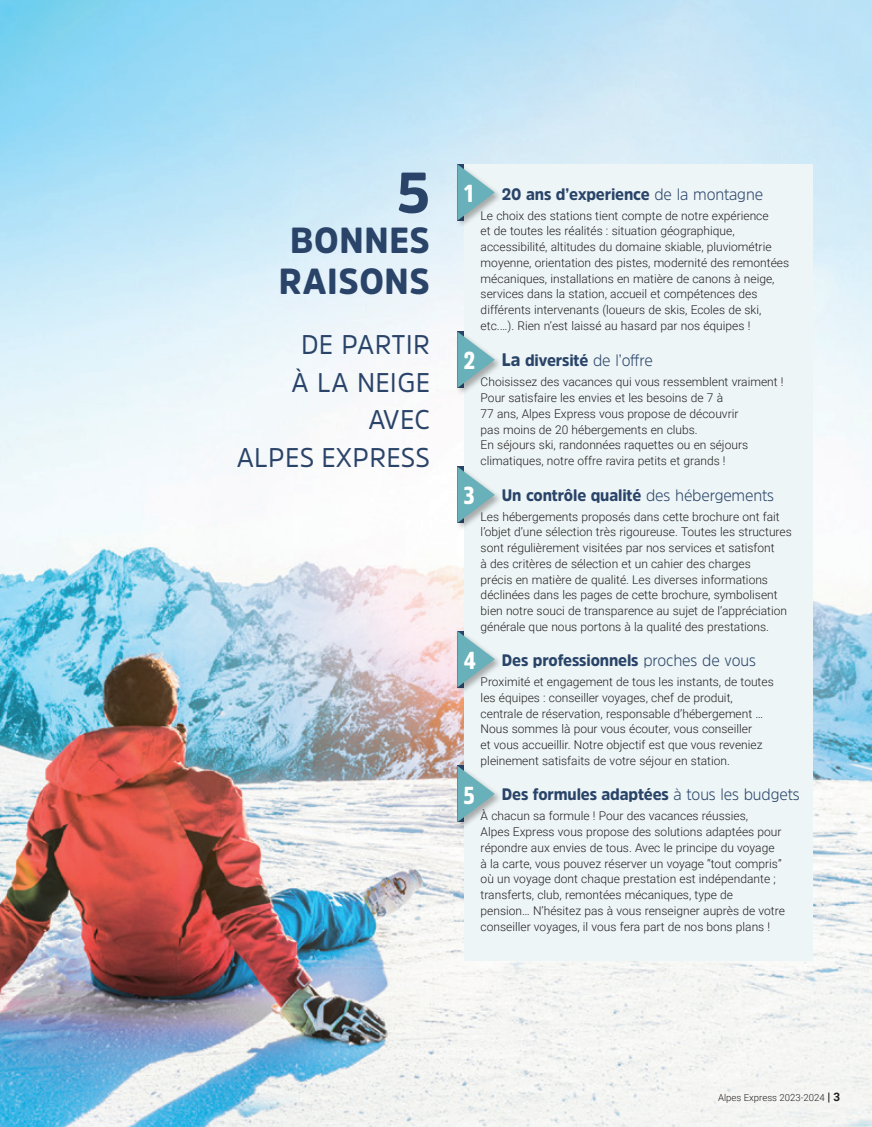
<style>
.page{position:relative;width:872px;height:1127px;background:#fff}
.page>*{position:absolute;margin:0;border:0;box-sizing:border-box;transform-origin:0 0}
.t1{font:900 57px "Amsi Pro";color:#2a4469;scale:.95 1}
.t2{font:900 36px/40.5px "Amsi Pro";letter-spacing:.02em;color:#2a4469;text-align:center;scale:.95 1}
.t3{font:27px/37.5px "Amsi Pro";letter-spacing:.01em;color:#2a4469;text-align:right;scale:.95 1}
.t4{font:900 24.3px "Amsi Pro Cond";color:#fff}
.t5{font:900 16.5px "Amsi Pro";letter-spacing:-.01em;color:#2a4469;scale:.92 1}
.t6{font:300 12px/15.8px "Roboto";color:#231f20}
.t7{font:300 9.6px "Roboto";color:#231f20}
.s1{font-weight:300}
.s2{font-size:18px}
.s3{font-weight:700;font-size:11.7px}
</style>
<div class="page">
<img style="left:0;top:0;width:872px;height:1127px">
<div style="left:463px;top:164px;width:349px;height:796px;background:#edf5f6"></div>
<div style="left:455px;top:163px;width:48px;height:65px;background:#231f20;opacity:.35"></div>
<svg style="left:457px;top:164px;width:38px;height:57px"></svg>
<div style="left:455px;top:330px;width:48px;height:66px;background:#231f20;opacity:.35"></div>
<svg style="left:457px;top:331px;width:38px;height:57px"></svg>
<div style="left:455px;top:465px;width:48px;height:66px;background:#231f20;opacity:.35"></div>
<svg style="left:457px;top:466px;width:38px;height:57px"></svg>
<div style="left:455px;top:630px;width:48px;height:65px;background:#231f20;opacity:.35"></div>
<svg style="left:457px;top:631px;width:38px;height:56px"></svg>
<div style="left:455px;top:764px;width:48px;height:66px;background:#231f20;opacity:.35"></div>
<svg style="left:457px;top:766px;width:38px;height:56px"></svg>
<h1 class="t1" style="left:397px;top:153px;width:36px">5</h1>
<h2 class="t2" style="left:279px;top:220px;width:160px">BONNES<br>RAISONS</h2>
<h3 class="t3" style="left:237px;top:325px;width:205px">DE PARTIR<br>À LA NEIGE<br>AVEC<br>ALPES EXPRESS</h3>
<h3 class="t4" style="left:464px;top:177px;width:11px">1</h3>
<h3 class="t5" style="left:502px;top:182px;width:285px">20 ans d’experience <span class="s1">de la montagne</span></h3>
<p class="t6" style="left:480px;top:207px;width:310px">Le choix des stations tient compte de notre expérience<br>et de toutes les réalités : situation géographique, accessibilité, altitudes du domaine skiable, pluviométrie moyenne, orientation des pistes, modernité des remontées mécaniques, installations en matière de canons à neige, services dans la station, accueil et compétences des différents intervenants (loueurs de skis, Ecoles de ski, etc.…). Rien n’est laissé au hasard par nos équipes !</p>
<h3 class="t5" style="left:502px;top:349px;width:166px"><span class="s2">La</span> diversité <span class="s1">de l’offre</span></h3>
<p class="t6" style="left:480px;top:374px;width:304px">Choisissez des vacances qui vous ressemblent vraiment !<br>Pour satisfaire les envies et les besoins de 7 à<br>77 ans, Alpes Express vous propose de découvrir<br>pas moins de 20 hébergements en clubs.<br>En séjours ski, randonnées raquettes ou en séjours climatiques, notre offre ravira petits et grands !</p>
<h3 class="t5" style="left:502px;top:483px;width:297px">Un contrôle qualité <span class="s1">des hébergements</span></h3>
<p class="t6" style="left:480px;top:508px;width:313px">Les hébergements proposés dans cette brochure ont fait l’objet d’une sélection très rigoureuse. Toutes les structures sont régulièrement visitées par nos services et satisfont<br>à des critères de sélection et un cahier des charges<br>précis en matière de qualité. Les diverses informations déclinées dans les pages de cette brochure, symbolisent bien notre souci de transparence au sujet de l’appréciation générale que nous portons à la qualité des prestations.</p>
<h3 class="t5" style="left:502px;top:649px;width:277px">Des professionnels <span class="s1">proches de vous</span></h3>
<p class="t6" style="left:480px;top:673px;width:295px">Proximité et engagement de tous les instants, de toutes les équipes : conseiller voyages, chef de produit, centrale de réservation, responsable d’hébergement … Nous sommes là pour vous écouter, vous conseiller<br>et vous accueillir. Notre objectif est que vous reveniez pleinement satisfaits de votre séjour en station.</p>
<h3 class="t5" style="left:502px;top:783px;width:325px">Des formules adaptées <span class="s1">à tous les budgets</span></h3>
<p class="t6" style="left:480px;top:808px;width:306px">À chacun sa formule ! Pour des vacances réussies,<br>Alpes Express vous propose des solutions adaptées pour répondre aux envies de tous. Avec le principe du voyage<br>à la carte, vous pouvez réserver un voyage “tout compris” où un voyage dont chaque prestation est indépendante ; transferts, club, remontées mécaniques, type de pension… N’hésitez pas à vous renseigner auprès de votre conseiller voyages, il vous fera part de nos bons plans !</p>
<h3 class="t4" style="left:464px;top:344px;width:13px">2</h3>
<h3 class="t4" style="left:464px;top:479px;width:12px">3</h3>
<h3 class="t4" style="left:464px;top:643px;width:13px">4</h3>
<h3 class="t4" style="left:464px;top:778px;width:12px">5</h3>
<p class="t7" style="left:718px;top:1091px;width:124px">Alpes Express 2023-2024 <span class="s3">| 3</span></p>
</div>
